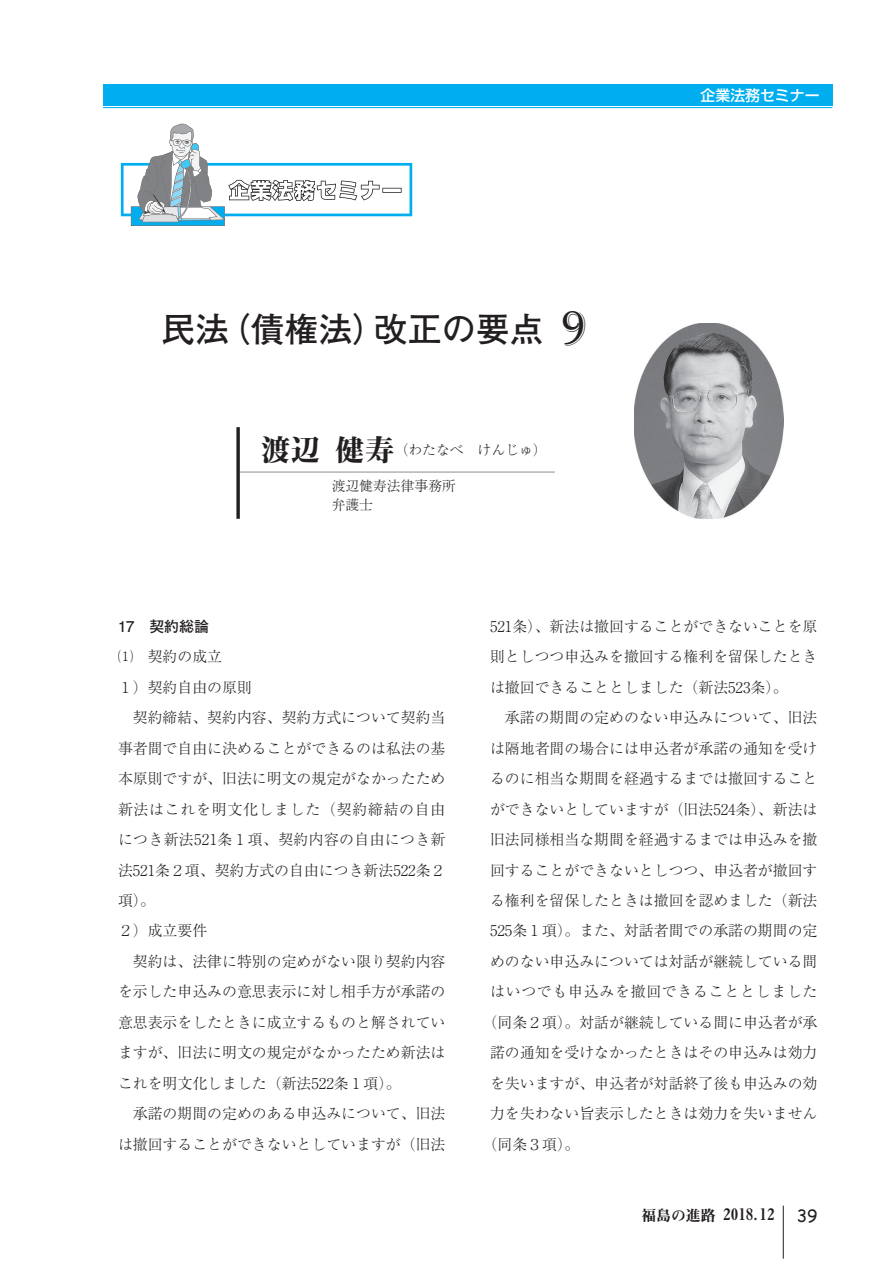
<style>
.page{position:relative;width:893px;height:1263px;background:#fff}
.page>*{position:absolute;margin:0;border:0;box-sizing:border-box;transform-origin:0 0}
.t1{font:700 34.05px "Futo Go B101 Pr 6";color:#231f20}
.t2{font:16.95px "Comic Sans MS";color:#231f20}
.t3{font:15.9px "Midashi Min Pr 6 MA31";color:#231f20;scale:.95 1}
.t4{font:300 14.85px/30.5px "Ryumin Pr 6";color:#231f20}
.t5{font:300 14.85px "Ryumin Pr 6";letter-spacing:.05em;color:#231f20}
.t6{font:500 14.85px "Shin Go Pr 6";color:#fff}
.t7{font:700 14.85px "Futo Go B101 Pr 6";color:#231f20}
.t8{font:300 13.8px/19.2px "Ryumin Pr 6";color:#231f20}
.s1{font-family:"Algerian";font-weight:400;font-size:44.7px}
.s2{font-family:"Midashi Min Pr 6 MA31";font-weight:400;font-size:29.7px}
.s3{font-size:14.85px}
</style>
<div class="page">
<div style="left:103px;top:84px;width:729px;height:22px;background:#00aeef"></div>
<hr style="left:103px;top:107px;width:729px;height:1px;background:#00aeef">
<hr style="left:783px;top:1205px;width:1px;height:53px;background:#231f20">
<svg style="left:236px;top:427px;width:319px;height:92px"></svg>
<svg style="left:121px;top:124px;width:291px;height:102px"></svg>
<img style="left:634px;top:323px;width:149px;height:196px">
<h1 class="t1" style="left:161px;top:301px;width:428px">民法（債権法）改正の要点 <span class="s1">9</span></h1>
<p class="t8" style="left:261px;top:439px;width:287px"><span class="s2">渡辺健寿</span>（わたなべ　けんじゅ）</p>
<p class="t8" style="left:332px;top:475px;width:126px">渡辺健寿法律事務所弁護士</p>
<p class="t6" style="left:701px;top:83px;width:121px">企業法務セミナー</p>
<p class="t7" style="left:118px;top:614px;width:92px">17　契約総論</p>
<p class="t4" style="left:118px;top:641px;width:329px">⑴　契約の成立<br>１）契約自由の原則<br>　契約締結、契約内容、契約方式について契約当事者間で自由に決めることができるのは私法の基本原則ですが、旧法に明文の規定がなかったため新法はこれを明文化しました（契約締結の自由につき新法521条１項、契約内容の自由につき新法521条２項、契約方式の自由につき新法522条２項）。<br>２）成立要件<br>　契約は、法律に特別の定めがない限り契約内容を示した申込みの意思表示に対し相手方が承諾の意思表示をしたときに成立するものと解されていますが、旧法に明文の規定がなかったため新法はこれを明文化しました（新法522条１項）。<br>　承諾の期間の定めのある申込みについて、旧法は撤回することができないとしていますが（旧法</p>
<p class="t4" style="left:490px;top:610px;width:329px">521条）、新法は撤回することができないことを原</p>
<p class="t4" style="left:490px;top:641px;width:329px">則としつつ申込みを撤回する権利を留保したとき</p>
<p class="t4" style="left:490px;top:671px;width:299px">は撤回できることとしました（新法523条）。</p>
<p class="t4" style="left:490px;top:702px;width:329px">　承諾の期間の定めのない申込みについて、旧法</p>
<p class="t4" style="left:490px;top:732px;width:329px">は隔地者間の場合には申込者が承諾の通知を受け</p>
<p class="t4" style="left:490px;top:762px;width:329px">るのに相当な期間を経過するまでは撤回すること</p>
<p class="t4" style="left:490px;top:793px;width:329px">ができないとしていますが（旧法524条）、新法は</p>
<p class="t4" style="left:490px;top:823px;width:329px">旧法同様相当な期間を経過するまでは申込みを撤</p>
<p class="t4" style="left:490px;top:854px;width:329px">回することができないとしつつ、申込者が撤回す</p>
<p class="t4" style="left:490px;top:884px;width:329px">る権利を留保したときは撤回を認めました（新法</p>
<p class="t4" style="left:490px;top:915px;width:329px">525条１項）。また、対話者間での承諾の期間の定</p>
<p class="t4" style="left:490px;top:945px;width:329px">めのない申込みについては対話が継続している間</p>
<p class="t5" style="left:490px;top:980px;width:329px">はいつでも申込みを撤回できることとしました</p>
<p class="t4" style="left:483px;top:1006px;width:336px">（同条２項）。対話が継続している間に申込者が承</p>
<p class="t4" style="left:490px;top:1036px;width:329px">諾の通知を受けなかったときはその申込みは効力</p>
<p class="t4" style="left:490px;top:1067px;width:329px">を失いますが、申込者が対話終了後も申込みの効</p>
<p class="t4" style="left:490px;top:1097px;width:329px">力を失わない旨表示したときは効力を失いません</p>
<p class="t4" style="left:483px;top:1128px;width:98px">（同条３項）。</p>
<p class="t3" style="left:641px;top:1202px;width:142px"><span class="s3">福島の進路</span> 2018. 12</p>
<p class="t2" style="left:797px;top:1203px;width:22px">39</p>
</div>
